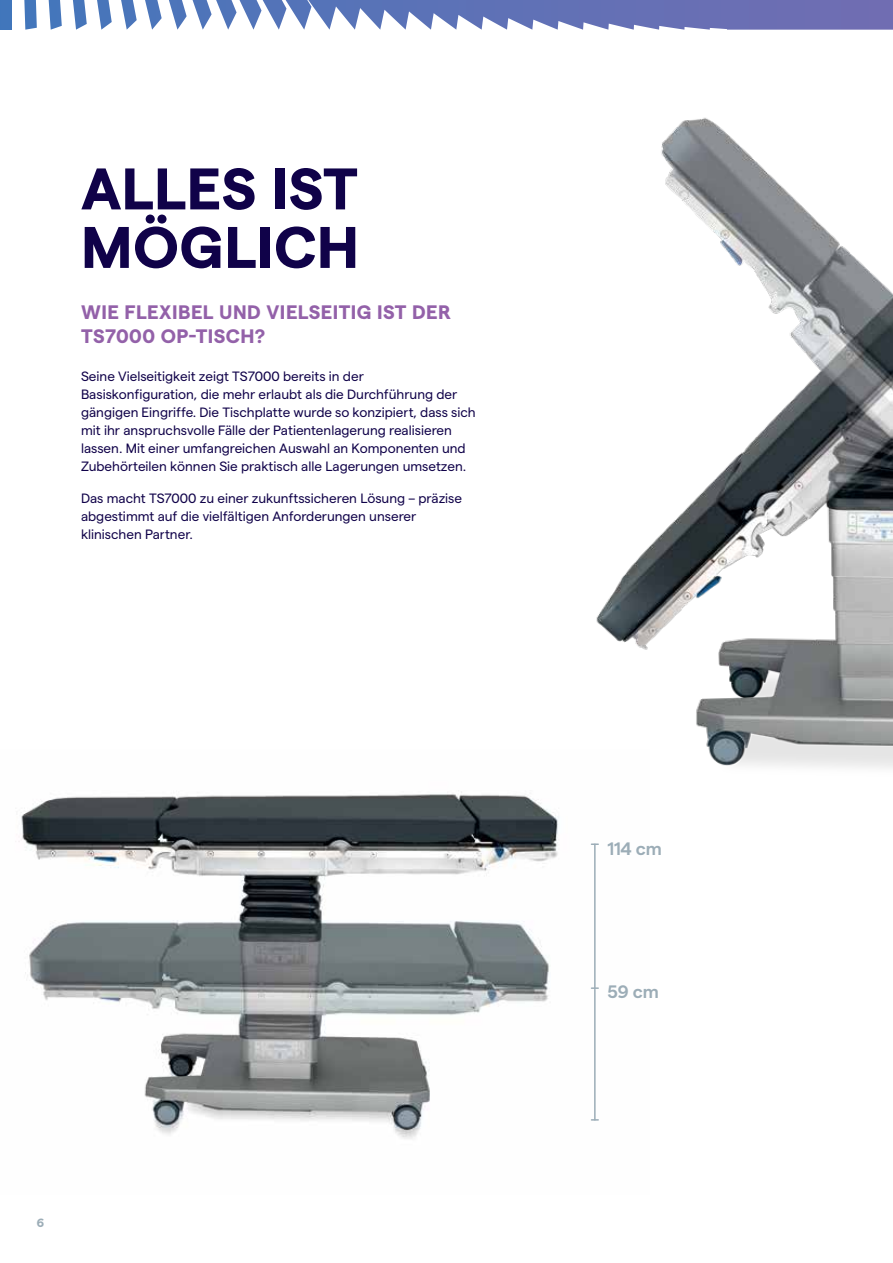
<style>
.page{position:relative;width:893px;height:1263px;background:#fff}
.page>*{position:absolute;margin:0;border:0;box-sizing:border-box;transform-origin:0 0}
.t1{font:700 58.5px/58.5px "Matter";letter-spacing:.01em;color:#100249}
.t2{font:700 19.5px/24px "Matter";letter-spacing:.025em;color:#9361a9}
.t3{font:600 18px "Matter";letter-spacing:-.015em;color:#9cadb7}
.t4{font:13.5px/18px "Matter";color:#100249}
.t5{font:700 12px "Matter";color:#9cadb7}
</style>
<div class="page">
<img style="left:596px;top:117px;width:297px;height:651px">
<img style="left:18px;top:749px;width:632px;height:390px">
<hr style="left:594px;top:844px;width:2px;height:144px;background:#9cadb7">
<svg style="left:591px;top:843px;width:7px;height:2px"></svg>
<svg style="left:591px;top:987px;width:7px;height:2px"></svg>
<hr style="left:594px;top:989px;width:2px;height:131px;background:#9cadb7">
<svg style="left:591px;top:1119px;width:7px;height:2px"></svg>
<svg style="left:0;top:0;width:893px;height:30px"></svg>
<h1 class="t1" style="left:81px;top:154px;width:279px">ALLES IST<br>MÖGLICH</h1>
<h2 class="t2" style="left:81px;top:298px;width:372px">WIE FLEXIBEL UND VIELSEITIG IST DER<br>TS7000 OP-TISCH?</h2>
<p class="t4" style="left:81px;top:366px;width:396px">Seine Vielseitigkeit zeigt TS7000 bereits in der Basiskonfiguration, die mehr erlaubt als die Durchführung der gängigen Eingriffe. Die Tischplatte wurde so konzipiert, dass sich mit ihr anspruchsvolle Fälle der Patientenlagerung realisieren lassen. Mit einer umfangreichen Auswahl an Komponenten und Zubehörteilen können Sie praktisch alle Lagerungen umsetzen.</p>
<p class="t4" style="left:81px;top:488px;width:383px">Das macht TS7000 zu einer zukunftssicheren Lösung – präzise abgestimmt auf die vielfältigen Anforderungen unserer klinischen Partner.</p>
<p class="t5" style="left:37px;top:1214px;width:9px">6</p>
<h3 class="t3" style="left:608px;top:835px;width:56px">114 cm</h3>
<h3 class="t3" style="left:608px;top:978px;width:53px">59 cm</h3>
</div>
